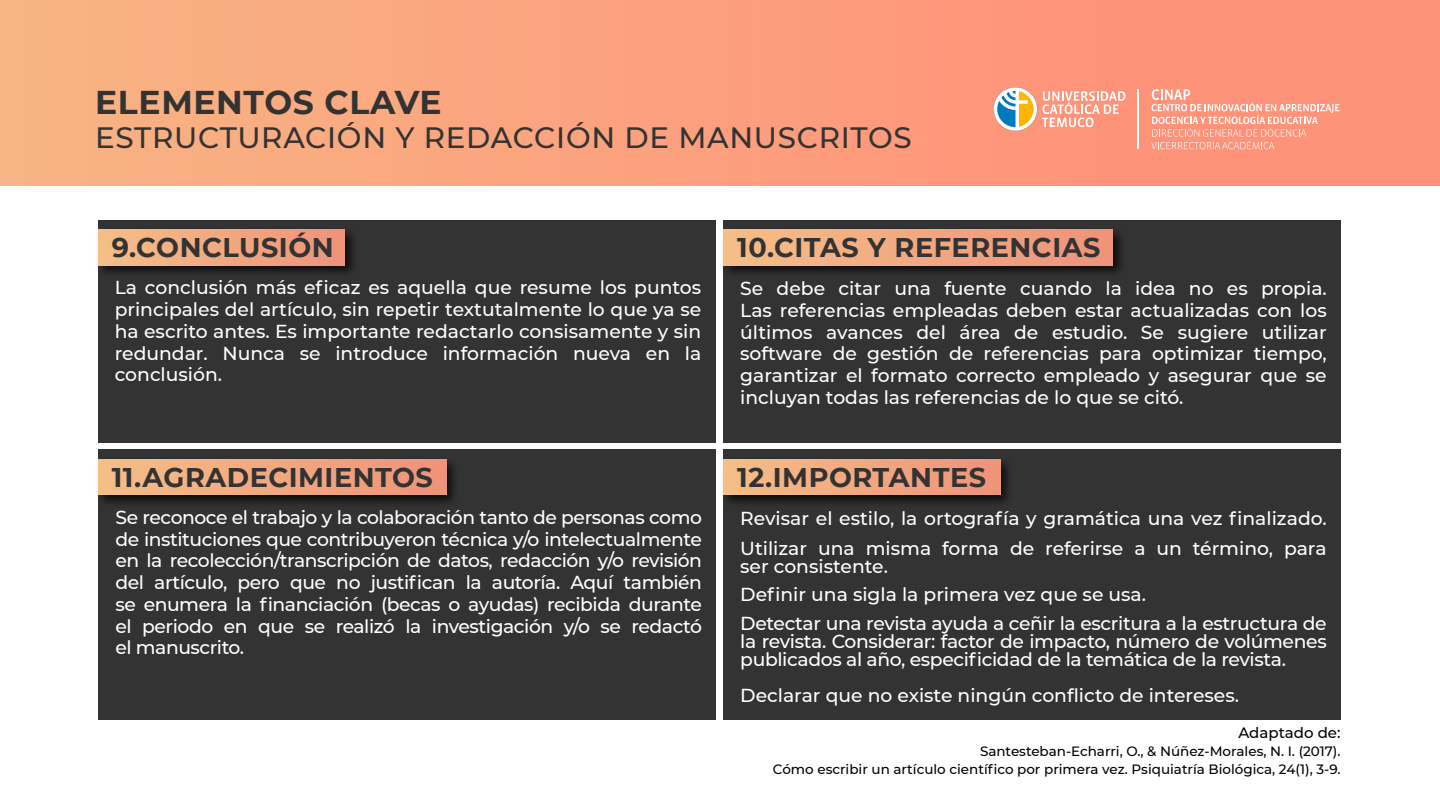
<style>
.page{position:relative;width:1440px;height:810px;background:#fff}
.page>*{position:absolute;margin:0;border:0;box-sizing:border-box;transform-origin:0 0}
.t1{font:700 32.85px "Montserrat";letter-spacing:.02em;color:#333}
.t2{font:500 29.4px "Montserrat";letter-spacing:.025em;color:#333}
.t3{font:700 27px "Montserrat";letter-spacing:.02em;color:#333}
.t4{font:500 18.75px/21.8px "Montserrat";letter-spacing:-.01em;color:#fff;text-align:justify}
.t5{font:500 15px "Montserrat";color:#000}
.t6{font:500 13.5px/18px "Montserrat";color:#000;text-align:right}
</style>
<div class="page">
<div style="left:98px;top:220px;width:618px;height:222px;background:#333"></div>
<div style="left:0;top:0;width:1440px;height:186px;background:linear-gradient(to right,#f8b284,#ff8d78)"></div>
<hr style="left:1137px;top:90px;width:2px;height:59px;background:#fff">
<svg style="left:993px;top:87px;width:132px;height:44px"></svg>
<svg style="left:1151px;top:89px;width:189px;height:60px;background:#ffa38e"></svg>
<img style="left:97px;top:229px;width:256px;height:44px">
<div style="left:98px;top:230px;width:247px;height:36px;background:linear-gradient(to right,#f5be87,#ef937a)"></div>
<div style="left:724px;top:220px;width:617px;height:222px;background:#333"></div>
<img style="left:722px;top:224px;width:399px;height:58px">
<div style="left:724px;top:230px;width:389px;height:36px;background:linear-gradient(to right,#f5be87,#ef927a)"></div>
<div style="left:98px;top:449px;width:618px;height:271px;background:#333"></div>
<img style="left:97px;top:459px;width:357px;height:44px">
<div style="left:98px;top:459px;width:348px;height:36px;background:linear-gradient(to right,#f5be87,#ef937a)"></div>
<div style="left:724px;top:449px;width:617px;height:271px;background:#333"></div>
<img style="left:722px;top:453px;width:286px;height:59px">
<div style="left:724px;top:459px;width:276px;height:36px;background:linear-gradient(to right,#f5be87,#ef937a)"></div>
<h1 class="t1" style="left:95px;top:78px;width:348px">ELEMENTOS CLAVE</h1>
<h2 class="t2" style="left:95px;top:117px;width:818px">ESTRUCTURACIÓN Y REDACCIÓN DE MANUSCRITOS</h2>
<h3 class="t3" style="left:112px;top:228px;width:223px">9.CONCLUSIÓN</h3>
<p class="t4" style="left:115px;top:276px;width:588px">La conclusión más eficaz es aquella que resume los puntos principales del artículo, sin repetir textutalmente lo que ya se ha escrito antes. Es importante redactarlo consisamente y sin redundar. Nunca se introduce información nueva en la conclusión.</p>
<h3 class="t3" style="left:112px;top:458px;width:323px">11.AGRADECIMIENTOS</h3>
<p class="t4" style="left:116px;top:506px;width:588px">Se reconoce el trabajo y la colaboración tanto de personas como de instituciones que contribuyeron técnica y/o intelectualmente en la recolección/transcripción de datos, redacción y/o revisión del artículo, pero que no justifican la autoría. Aquí también se enumera la financiación (becas o ayudas) recibida durante el periodo en que se realizó la investigación y/o se redactó el manuscrito.</p>
<h3 class="t3" style="left:737px;top:228px;width:365px">10.CITAS Y REFERENCIAS</h3>
<p class="t4" style="left:740px;top:277px;width:588px">Se debe citar una fuente cuando la idea no es propia.<br>Las referencias empleadas deben estar actualizadas con los últimos avances del área de estudio. Se sugiere utilizar software de gestión de referencias para optimizar tiempo, garantizar el formato correcto empleado y asegurar que se incluyan todas las referencias de lo que se citó.</p>
<h3 class="t3" style="left:737px;top:458px;width:250px">12.IMPORTANTES</h3>
<p class="t4" style="left:740px;top:502px;width:588px;line-height:30.8px">Revisar el estilo, la ortografía y gramática una vez finalizado.<br>Utilizar una misma forma de referirse a un término, para</p>
<p class="t4" style="left:740px;top:552px;width:588px;line-height:28.1px;text-align:left">ser consistente.<br>Definir una sigla la primera vez que se usa.<br>Detectar una revista ayuda a ceñir la escritura a la estructura de</p>
<p class="t4" style="left:740px;top:631px;width:588px;line-height:18px">la revista. Considerar: factor de impacto, número de volúmenes publicados al año, especificidad de la temática de la revista.</p>
<p class="t4" style="left:740px;top:683px;width:500px">Declarar que no existe ningún conflicto de intereses.</p>
<p class="t5" style="left:1238px;top:722px;width:104px">Adaptado de:</p>
<p class="t6" style="left:773px;top:741px;width:569px">Santesteban-Echarri, O., &amp; Núñez-Morales, N. I. (2017).<br>Cómo escribir un artículo científico por primera vez. Psiquiatría Biológica, 24(1), 3-9.</p>
</div>
